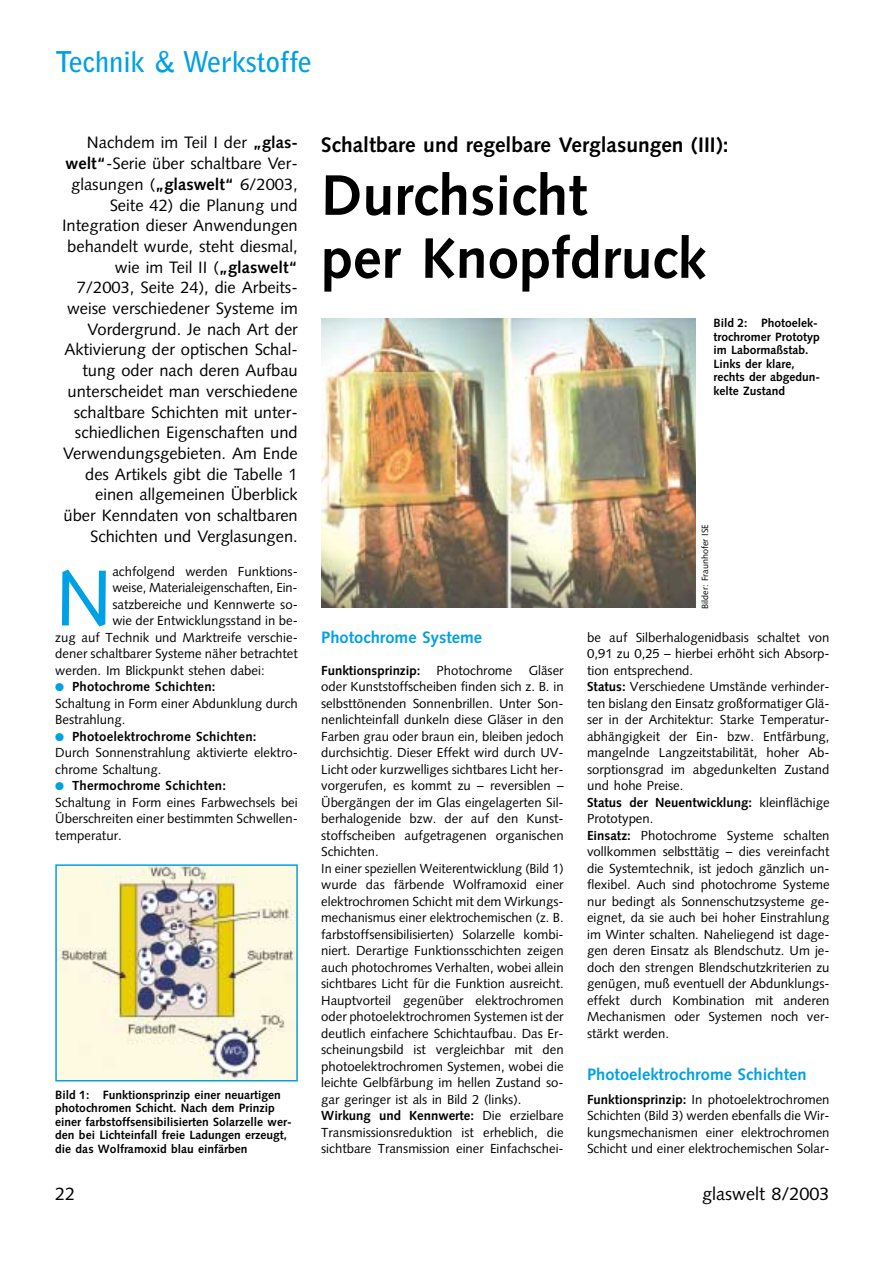
<style>
.page{position:relative;width:893px;height:1263px;background:#fff}
.page>*{position:absolute;margin:0;border:0;box-sizing:border-box;transform-origin:0 0}
.t1{font:79.05px "Syntax";color:#00a0e4}
.t2{font:700 57px/63px "Syntax";color:#000}
.t3{font:700 28.5px "Bell Gothic";letter-spacing:-.01em;color:#00a0e4}
.t4{font:700 21px "Syntax";color:#000}
.t5{font:18px "Syntax";color:#000}
.t6{font:16.5px/20.7px "Syntax";color:#000;text-align:right}
.t7{font:700 16.5px "Syntax";color:#00a0e4}
.t8{font:13.2px/16.5px "Syntax";color:#000}
.t9{font:700 12px/13.5px "Syntax";color:#000}
.t10{font:9px "Syntax";color:#000}
.s1{font-weight:700}
.s2{color:#00a0e4}
</style>
<div class="page">
<img style="left:58px;top:867px;width:237px;height:212px">
<div style="left:55px;top:864px;width:243px;height:218px;border:2px solid #00a0e4"></div>
<img style="left:321px;top:319px;width:374px;height:289px">
<h3 class="t3" style="left:55px;top:51px;width:258px">Technik &amp; Werkstoffe</h3>
<p class="t6" style="left:62px;top:134px;width:237px">Nachdem im Teil I der <span class="s1">„glas&shy;welt“</span>-Serie über schaltbare Ver&shy;glasungen (<span class="s1">„glaswelt“</span> 6/2003,<br>Seite 42) die Planung und<br>Integration dieser Anwendungen behandelt wurde, steht diesmal, wie im Teil II (<span class="s1">„glaswelt“<br></span>7/2003, Seite 24), die Arbeits&shy;weise verschiedener Systeme im<br>Vordergrund. Je nach Art der<br>Aktivierung der optischen Schal&shy;tung oder nach deren Aufbau unterscheidet man verschiedene schaltbare Schichten mit unter&shy;schiedlichen Eigenschaften und<br>Verwendungsgebieten. Am Ende des Artikels gibt die Tabelle 1 einen allgemeinen Überblick über Kenndaten von schaltbaren<br>Schichten und Verglasungen.</p>
<h1 class="t1" style="left:55px;top:566px;width:59px">N</h1>
<p class="t8" style="left:112px;top:564px;width:187px">achfolgend werden Funktions-</p>
<p class="t8" style="left:112px;top:581px;width:187px">weise, Materialeigenschaften, Ein-</p>
<p class="t8" style="left:112px;top:597px;width:187px">satzbereiche und Kennwerte so-</p>
<p class="t8" style="left:112px;top:614px;width:187px">wie der Entwicklungsstand in be-</p>
<p class="t8" style="left:55px;top:630px;width:244px">zug auf Technik und Marktreife verschie-</p>
<p class="t8" style="left:55px;top:647px;width:244px">dener schaltbarer Systeme näher betrachtet</p>
<p class="t8" style="left:55px;top:663px;width:211px">werden. Im Blickpunkt stehen dabei:</p>
<p class="t8" style="left:55px;top:680px;width:244px"><span class="s2">●</span> <span class="s1">Photochrome Schichten:<br></span>Schaltung in Form einer Abdunklung durch<br>Bestrahlung.</p>
<p class="t8" style="left:55px;top:729px;width:244px"><span class="s2">●</span> <span class="s1">Photoelektrochrome Schichten:<br></span>Durch Sonnenstrahlung aktivierte elektro&shy;chrome Schaltung.</p>
<p class="t8" style="left:55px;top:779px;width:244px"><span class="s2">●</span> <span class="s1">Thermochrome Schichten:<br></span>Schaltung in Form eines Farbwechsels bei<br>Überschreiten einer bestimmten Schwellen&shy;temperatur.</p>
<p class="t9" style="left:55px;top:1089px;width:238px">Bild 1: Funktionsprinzip einer neuartigen photochromen Schicht. Nach dem Prinzip einer farbstoffsensibilisierten Solarzelle wer&shy;den bei Lichteinfall freie Ladungen erzeugt, die das Wolframoxid blau einfärben</p>
<h3 class="t4" style="left:321px;top:136px;width:409px">Schaltbare und regelbare Verglasungen (III):</h3>
<h2 class="t2" style="left:321px;top:169px;width:386px">Durchsicht<br>per Knopfdruck</h2>
<p class="t9" style="left:713px;top:318px;width:108px">Bild 2: Photoelek&shy;trochromer Prototyp im Labormaßstab.<br>Links der klare, rechts der abgedun&shy;kelte Zustand</p>
<p class="t7" style="left:321px;top:631px;width:162px">Photochrome Systeme</p>
<p class="t8" style="left:321px;top:663px;width:244px"><span class="s1">Funktionsprinzip:</span> Photochrome Gläser oder Kunststoffscheiben finden sich z. B. in selbsttönenden Sonnenbrillen. Unter Son&shy;nenlichteinfall dunkeln diese Gläser in den Farben grau oder braun ein, bleiben jedoch durchsichtig. Dieser Effekt wird durch UV-Licht oder kurzwelliges sichtbares Licht her&shy;vorgerufen, es kommt zu – reversiblen – Übergängen der im Glas eingelagerten Sil&shy;berhalogenide bzw. der auf den Kunst&shy;stoffscheiben aufgetragenen organischen Schichten.<br>In einer speziellen Weiterentwicklung (Bild 1) wurde das färbende Wolframoxid einer elektrochromen Schicht mit dem Wirkungs&shy;mechanismus einer elektrochemischen (z. B. farbstoffsensibilisierten) Solarzelle kombi&shy;niert. Derartige Funktionsschichten zeigen auch photochromes Verhalten, wobei allein sichtbares Licht für die Funktion ausreicht.<br>Hauptvorteil gegenüber elektrochromen oder photoelektrochromen Systemen ist der deutlich einfachere Schichtaufbau. Das Er&shy;scheinungsbild ist vergleichbar mit den photoelektrochromen Systemen, wobei die leichte Gelbfärbung im hellen Zustand so&shy;gar geringer ist als in Bild 2 (links).<br><span class="s1">Wirkung und Kennwerte:</span> Die erzielbare Transmissionsreduktion ist erheblich, die sichtbare Transmission einer Einfachschei-</p>
<p class="t10" style="left:701px;top:609px;width:86px;rotate:-90deg">Bilder: Fraunhofer ISE</p>
<p class="t8" style="left:587px;top:630px;width:244px">be auf Silberhalogenidbasis schaltet von 0,91 zu 0,25 – hierbei erhöht sich Absorp&shy;tion entsprechend.<br><span class="s1">Status:</span> Verschiedene Umstände verhinder&shy;ten bislang den Einsatz großformatiger Glä&shy;ser in der Architektur: Starke Temperatur&shy;abhängigkeit der Ein- bzw. Entfärbung, mangelnde Langzeitstabilität, hoher Ab&shy;sorptionsgrad im abgedunkelten Zustand und hohe Preise.<br><span class="s1">Status der Neuentwicklung:</span> kleinflächige Prototypen.<br><span class="s1">Einsatz:</span> Photochrome Systeme schalten vollkommen selbsttätig – dies vereinfacht die Systemtechnik, ist jedoch gänzlich un&shy;flexibel. Auch sind photochrome Systeme nur bedingt als Sonnenschutzsysteme ge&shy;eignet, da sie auch bei hoher Einstrahlung im Winter schalten. Naheliegend ist dage&shy;gen deren Einsatz als Blendschutz. Um je&shy;doch den strengen Blendschutzkriterien zu genügen, muß eventuell der Abdunklungs&shy;effekt durch Kombination mit anderen Mechanismen oder Systemen noch ver&shy;stärkt werden.</p>
<p class="t7" style="left:587px;top:1067px;width:221px">Photoelektrochrome Schichten</p>
<p class="t8" style="left:587px;top:1092px;width:244px;text-align:justify"><span class="s1">Funktionsprinzip:</span> In photoelektrochromen Schichten (Bild 3) werden ebenfalls die Wir&shy;kungsmechanismen einer elektrochromen Schicht und einer elektrochemischen Solar-</p>
<h3 class="t5" style="left:55px;top:1186px;width:22px">22</h3>
<h3 class="t5" style="left:702px;top:1186px;width:129px">glaswelt 8/2003</h3>
</div>
